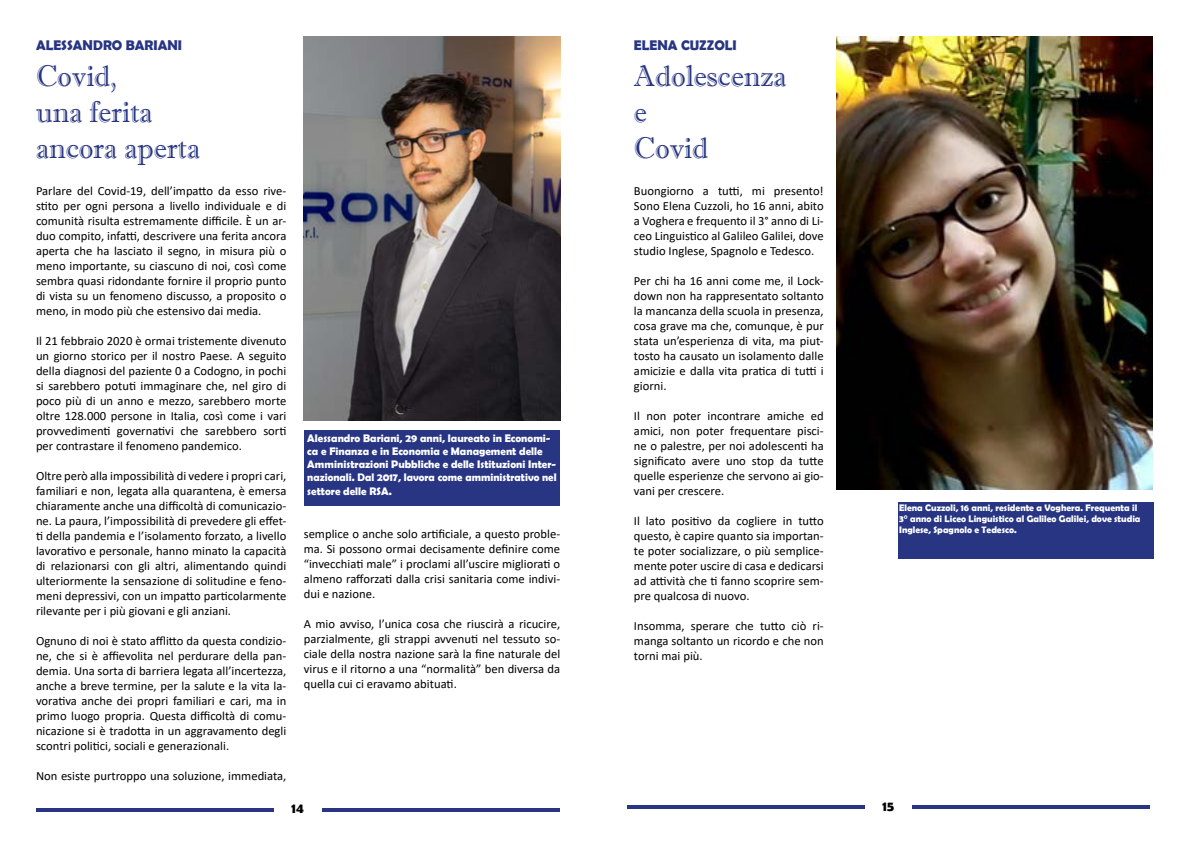
<style>
.page{position:relative;width:1191px;height:842px;background:#fff}
.page>*{position:absolute;margin:0;border:0;box-sizing:border-box;transform-origin:0 0}
.t1{font:30px/36px "Imprint MT Shadow";color:#283583}
.t2{font:700 14px "Berlin Sans FB Demi";color:#283583}
.t3{font:700 14px "Berlin Sans FB Demi";color:#000}
.t4{font:12.5px/15px "Calibri";color:#000;text-align:justify}
.t5{font:700 11px/13.2px "Berlin Sans FB Demi";color:#fff}
.t6{font:700 9.5px/11.4px "Berlin Sans FB Demi";color:#fff}
</style>
<div class="page">
<hr style="left:36px;top:808px;width:238px;height:3px;background:#283583">
<hr style="left:322px;top:808px;width:237px;height:3px;background:#283583">
<hr style="left:626px;top:806px;width:238px;height:3px;background:#283583">
<hr style="left:912px;top:806px;width:238px;height:3px;background:#283583">
<img style="left:304px;top:37px;width:256px;height:384px">
<div style="left:304px;top:431px;width:255px;height:75px;background:#283583"></div>
<img style="left:836px;top:36px;width:316px;height:454px">
<div style="left:898px;top:502px;width:255px;height:56px;background:#283583"></div>
<p class="t2" style="left:36px;top:37px;width:147px">ALESSANDRO BARIANI</p>
<h1 class="t1" style="left:36px;top:58px;width:166px">Covid,<br>una ferita ancora aperta</h1>
<p class="t4" style="left:36px;top:183px;width:252px">Parlare del Covid-19, dell’impatto da esso rive&shy;stito per ogni persona a livello individuale e di comunità risulta estremamente difficile. È un ar&shy;duo compito, infatti, descrivere una ferita ancora aperta che ha lasciato il segno, in misura più o meno importante, su ciascuno di noi, così come sembra quasi ridondante fornire il proprio punto di vista su un fenomeno discusso, a proposito o meno, in modo più che estensivo dai media.</p>
<p class="t4" style="left:36px;top:333px;width:252px">Il 21 febbraio 2020 è ormai tristemente divenuto un giorno storico per il nostro Paese. A seguito della diagnosi del paziente 0 a Codogno, in pochi si sarebbero potuti immaginare che, nel giro di poco più di un anno e mezzo, sarebbero morte oltre 128.000 persone in Italia, così come i vari provvedimenti governativi che sarebbero sorti per contrastare il fenomeno pandemico.</p>
<p class="t4" style="left:36px;top:468px;width:252px">Oltre però alla impossibilità di vedere i propri cari, familiari e non, legata alla quarantena, è emersa chiaramente anche una difficoltà di comunicazio&shy;ne. La paura, l’impossibilità di prevedere gli effet&shy;ti della pandemia e l’isolamento forzato, a livello lavorativo e personale, hanno minato la capacità di relazionarsi con gli altri, alimentando quindi ulteriormente la sensazione di solitudine e feno&shy;meni depressivi, con un impatto particolarmente rilevante per i più giovani e gli anziani.</p>
<p class="t4" style="left:36px;top:633px;width:252px">Ognuno di noi è stato afflitto da questa condizio&shy;ne, che si è affievolita nel perdurare della pan&shy;demia. Una sorta di barriera legata all’incertezza, anche a breve termine, per la salute e la vita la&shy;vorativa anche dei propri familiari e cari, ma in primo luogo propria. Questa difficoltà di comu&shy;nicazione si è tradotta in un aggravamento degli scontri politici, sociali e generazionali.</p>
<p class="t4" style="left:36px;top:768px;width:252px">Non esiste purtroppo una soluzione, immediata,</p>
<p class="t5" style="left:307px;top:431px;width:251px">Alessandro Bariani, 29 anni, laureato in Economi&shy;ca e Finanza e in Economia e Management delle Amministrazioni Pubbliche e delle Istituzioni Inter&shy;nazionali. Dal 2017, lavora come amministrativo nel settore delle RSA.</p>
<p class="t4" style="left:304px;top:526px;width:258px">semplice o anche solo artificiale, a questo proble&shy;ma. Si possono ormai decisamente definire come “invecchiati male” i proclami all’uscire migliorati o almeno rafforzati dalla crisi sanitaria come indivi&shy;dui e nazione.</p>
<p class="t4" style="left:304px;top:616px;width:258px">A mio avviso, l’unica cosa che riuscirà a ricucire, parzialmente, gli strappi avvenuti nel tessuto so&shy;ciale della nostra nazione sarà la fine naturale del virus e il ritorno a una “normalità” ben diversa da quella cui ci eravamo abituati.</p>
<p class="t2" style="left:634px;top:37px;width:104px">ELENA CUZZOLI</p>
<h1 class="t1" style="left:634px;top:58px;width:154px">Adolescenza e<br>Covid</h1>
<p class="t4" style="left:634px;top:183px;width:191px">Buongiorno a tutti, mi presento!<br>Sono Elena Cuzzoli, ho 16 anni, abito a Voghera e frequento il 3° anno di Li&shy;ceo Linguistico al Galileo Galilei, dove studio Inglese, Spagnolo e Tedesco.</p>
<p class="t4" style="left:634px;top:273px;width:191px">Per chi ha 16 anni come me, il Lock&shy;down non ha rappresentato soltanto la mancanza della scuola in presenza, cosa grave ma che, comunque, è pur stata un’esperienza di vita, ma piut&shy;tosto ha causato un isolamento dalle amicizie e dalla vita pratica di tutti i giorni.</p>
<p class="t4" style="left:634px;top:408px;width:191px">Il non poter incontrare amiche ed amici, non poter frequentare pisci&shy;ne o palestre, per noi adolescenti ha significato avere uno stop da tutte quelle esperienze che servono ai gio&shy;vani per crescere.</p>
<p class="t4" style="left:634px;top:513px;width:191px">Il lato positivo da cogliere in tutto questo, è capire quanto sia importan&shy;te poter socializzare, o più semplice&shy;mente poter uscire di casa e dedicarsi ad attività che ti fanno scoprire sem&shy;pre qualcosa di nuovo.</p>
<p class="t4" style="left:634px;top:618px;width:191px">Insomma, sperare che tutto ciò ri&shy;manga soltanto un ricordo e che non torni mai più.</p>
<p class="t6" style="left:899px;top:501px;width:243px">Elena Cuzzoli, 16 anni, residente a Voghera. Frequenta il<br>3° anno di Liceo Linguistico al Galileo Galilei, dove studia<br>Inglese, Spagnolo e Tedesco.</p>
<p class="t3" style="left:292px;top:800px;width:14px">14</p>
<p class="t3" style="left:882px;top:798px;width:13px">15</p>
</div>
